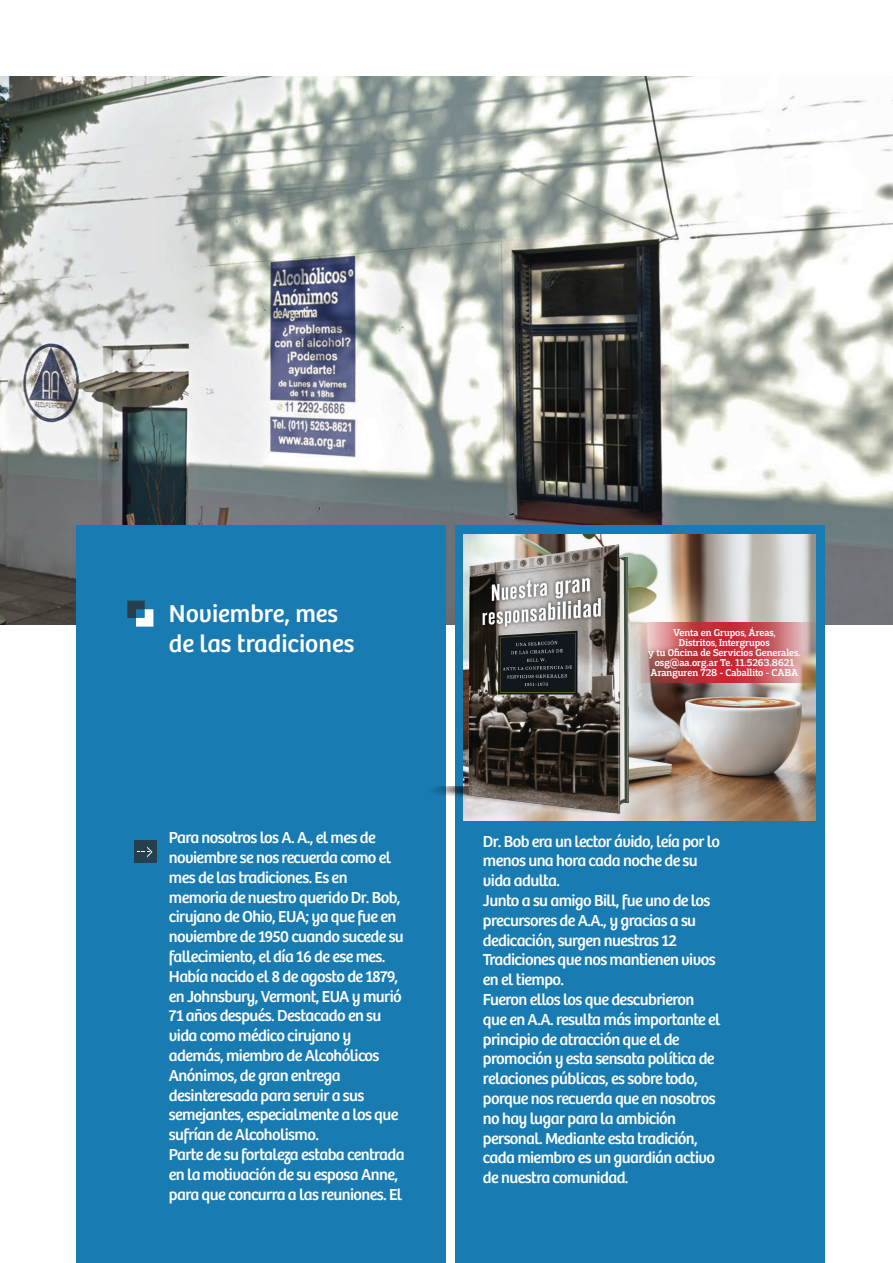
<style>
.page{position:relative;width:893px;height:1263px;background:#fff}
.page>*{position:absolute;margin:0;border:0;box-sizing:border-box;transform-origin:0 0}
.t1{font:25.35px/30.3px "Bree";color:#fff}
.t2{font:16.5px/19.8px "Bree";letter-spacing:-.035em;color:#fff}
.t3{font:500 10.5px/10.1px "Adria Slab";color:#fff;text-align:center;scale:.9 1}
</style>
<div class="page">
<img style="left:0;top:77px;width:893px;height:548px">
<div style="left:76px;top:526px;width:370px;height:737px;background:#187bb2"></div>
<div style="left:455px;top:526px;width:369px;height:737px;background:#187bb2"></div>
<div style="left:134px;top:841px;width:22px;height:22px;background:#263f4c"></div>
<svg style="left:137px;top:846px;width:15px;height:11px"></svg>
<svg style="left:127px;top:601px;width:26px;height:26px"></svg>
<img style="left:464px;top:534px;width:352px;height:287px">
<svg style="left:635px;top:623px;width:181px;height:60px"></svg>
<img style="left:433px;top:544px;width:195px;height:269px">
<h1 class="t1" style="left:169px;top:598px;width:187px">Noviembre, mes de las tradiciones</h1>
<p class="t3" style="left:648px;top:627px;width:171px">Venta en Grupos, Áreas,<br>Distritos, Intergrupos<br>y tu Oficina de Servicios Generales. osg@aa.org.ar Te. 11.5263.8621<br>Aranguren 728 - Caballito - CABA</p>
<p class="t2" style="left:169px;top:828px;width:237px">Para nosotros los A. A., el mes de noviembre se nos recuerda como el mes de las tradiciones. Es en memoria de nuestro querido Dr. Bob, cirujano de Ohio, EUA; ya que fue en noviembre de 1950 cuando sucede su fallecimiento, el día 16 de ese mes.<br>Había nacido el 8 de agosto de 1879, en Johnsbury, Vermont, EUA y murió<br>71 años después. Destacado en su vida como médico cirujano y además, miembro de Alcohólicos<br>Anónimos, de gran entrega desinteresada para servir a sus semejantes, especialmente a los que sufrían de Alcoholismo.<br>Parte de su fortaleza estaba centrada en la motivación de su esposa Anne, para que concurra a las reuniones. El</p>
<p class="t2" style="left:483px;top:831px;width:239px">Dr. Bob era un lector ávido, leía por lo menos una hora cada noche de su vida adulta.<br>Junto a su amigo Bill, fue uno de los precursores de A.A., y gracias a su dedicación, surgen nuestras 12<br>Tradiciones que nos mantienen vivos en el tiempo.<br>Fueron ellos los que descubrieron que en A.A. resulta más importante el principio de atracción que el de promoción y esta sensata política de relaciones públicas, es sobre todo, porque nos recuerda que en nosotros no hay lugar para la ambición personal. Mediante esta tradición, cada miembro es un guardián activo de nuestra comunidad.</p>
</div>
